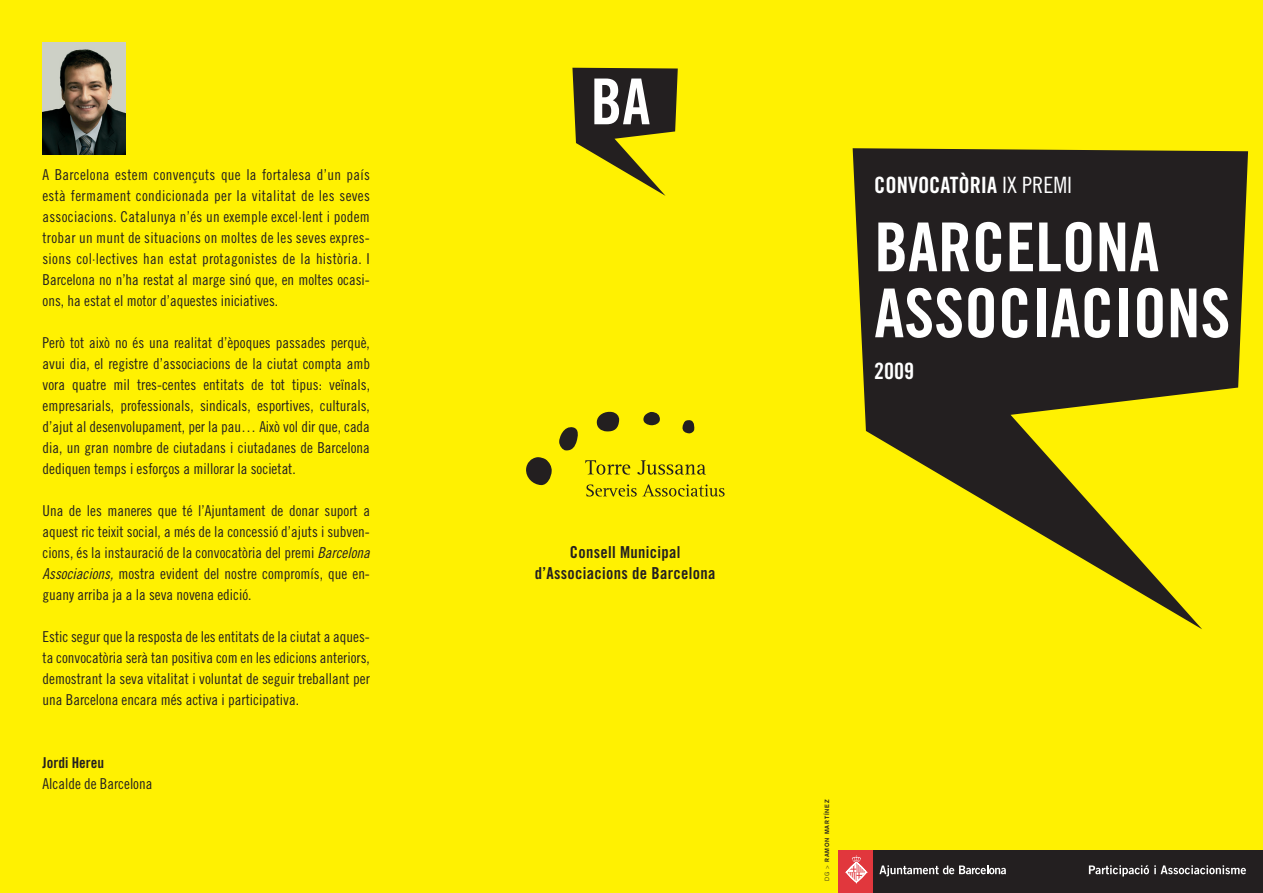
<style>
.page{position:relative;width:1263px;height:893px;background:#fff101}
.page>*{position:absolute;margin:0;border:0;box-sizing:border-box;transform-origin:0 0}
.t1{font:67.5px "Trade Gothic Bold Cond Twenty";color:#fff}
.t2{font:63.3px "Trade Gothic Bold Cond Twenty";color:#fff}
.t3{font:22.5px "Trade Gothic Bold Cond Twenty";color:#fff}
.t4{font:16.5px "Trade Gothic Bold Cond Twenty";letter-spacing:.02em;color:#231f20}
.t5{font:15px/21px "Trade Gothic Cond Eighteen";color:#231f20;text-align:justify}
.t6{font:15px "Trade Gothic Bold Cond Twenty";color:#231f20}
.t7{font:700 6px "Akzidenz Grotesk";letter-spacing:.14em;color:#231f20}
.s1{font-family:"Trade Gothic Cond Eighteen Obl"}
.s2{font-family:"Trade Gothic Cond Eighteen"}
.s3{font-weight:300}
</style>
<div class="page">
<svg style="left:853px;top:148px;width:395px;height:481px;fill:#231f20"></svg>
<svg style="left:572px;top:68px;width:106px;height:128px"></svg>
<div style="left:872px;top:850px;width:391px;height:43px;background:#231f20"></div>
<div style="left:838px;top:850px;width:34px;height:43px;background:#e1373d"></div>
<svg style="left:879px;top:865px;width:127px;height:11px"></svg>
<svg style="left:845px;top:856px;width:23px;height:28px"></svg>
<svg style="left:1089px;top:865px;width:157px;height:11px"></svg>
<img style="left:43px;top:43px;width:83px;height:112px">
<svg style="left:585px;top:460px;width:45px;height:15px"></svg>
<svg style="left:637px;top:460px;width:69px;height:15px"></svg>
<svg style="left:586px;top:484px;width:139px;height:12px"></svg>
<svg style="left:596px;top:411px;width:23px;height:21px"></svg>
<svg style="left:526px;top:457px;width:26px;height:28px"></svg>
<svg style="left:682px;top:420px;width:13px;height:13px"></svg>
<svg style="left:643px;top:412px;width:17px;height:13px"></svg>
<svg style="left:559px;top:427px;width:19px;height:24px"></svg>
<p class="t5" style="left:43px;top:164px;width:329px">A Barcelona estem convençuts que la fortalesa d’un país està fermament condicionada per la vitalitat de les seves associacions. Catalunya n’és un exemple excel·lent i podem trobar un munt de situacions on moltes de les seves expres&shy;sions col·lectives han estat protagonistes de la història. I Barcelona no n’ha restat al marge sinó que, en moltes ocasi&shy;ons, ha estat el motor d’aquestes iniciatives.</p>
<p class="t5" style="left:43px;top:332px;width:329px">Però tot això no és una realitat d’èpoques passades perquè, avui dia, el registre d’associacions de la ciutat compta amb vora quatre mil tres-centes entitats de tot tipus: veïnals, empresarials, professionals, sindicals, esportives, culturals, d’ajut al desenvolupament, per la pau… Això vol dir que, cada dia, un gran nombre de ciutadans i ciutadanes de Barcelona dediquen temps i esforços a millorar la societat.</p>
<p class="t5" style="left:43px;top:500px;width:329px">Una de les maneres que té l’Ajuntament de donar suport a aquest ric teixit social, a més de la concessió d’ajuts i subven&shy;cions, és la instauració de la convocatòria del premi <span class="s1">Barcelona Associacions,</span> mostra evident del nostre compromís, que en&shy;guany arriba ja a la seva novena edició.</p>
<p class="t5" style="left:43px;top:626px;width:329px">Estic segur que la resposta de les entitats de la ciutat a aques&shy;ta convocatòria serà tan positiva com en les edicions anteriors, demostrant la seva vitalitat i voluntat de seguir treballant per una Barcelona encara més activa i participativa.</p>
<p class="t6" style="left:43px;top:754px;width:63px">Jordi Hereu</p>
<p class="t5" style="left:43px;top:773px;width:111px">Alcalde de Barcelona</p>
<p class="t2" style="left:590px;top:63px;width:61px">BA</p>
<p class="t4" style="left:570px;top:542px;width:112px">Consell Municipal</p>
<p class="t4" style="left:535px;top:563px;width:182px">d’Associacions de Barcelona</p>
<p class="t3" style="left:874px;top:172px;width:199px">CONVOCATÒRIA <span class="s2">IX PREMI</span></p>
<p class="t1" style="left:874px;top:206px;width:286px">BARCELONA</p>
<p class="t1" style="left:874px;top:272px;width:358px">ASSOCIACIONS</p>
<p class="t3" style="left:874px;top:357px;width:41px">2009</p>
<p class="t7" style="left:823px;top:881px;width:83px;rotate:-90deg"><span class="s3">DG &gt;</span> RAMON MARTÍNEZ</p>
</div>
